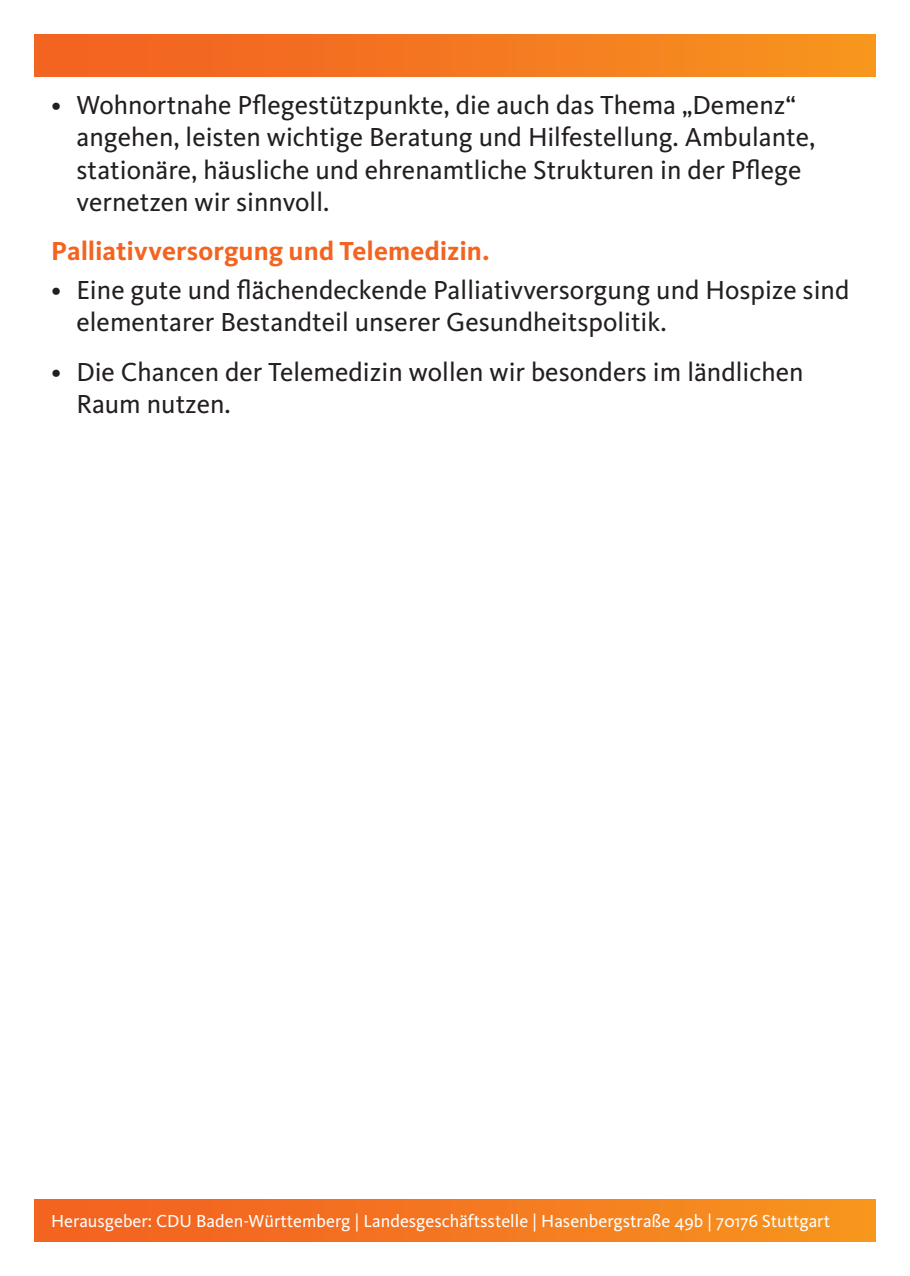
<style>
.page{position:relative;width:910px;height:1276px;background:#fff}
.page>*{position:absolute;margin:0;border:0;box-sizing:border-box;transform-origin:0 0}
.t1{font:27px/32.4px "CDU Kievit";color:#231f20}
.t2{font:700 27px "CDU Kievit";color:#f36421}
.t3{font:18px "CDU Kievit";color:#fff}
</style>
<div class="page">
<div style="left:34px;top:34px;width:842px;height:43px;background:linear-gradient(to right,#f25e22,#f6941e)"></div>
<div style="left:34px;top:1199px;width:842px;height:43px;background:linear-gradient(to right,#f25e22,#f6941e)"></div>
<p class="t1" style="left:77px;top:89px;width:740px;text-indent:-26px">• Wohnortnahe Pflegestützpunkte, die auch das Thema „Demenz“ angehen, leisten wichtige Beratung und Hilfestellung. Ambulante, stationäre, häusliche und ehrenamtliche Strukturen in der Pflege vernetzen wir sinnvoll.</p>
<p class="t2" style="left:51px;top:236px;width:440px">Palliativversorgung und Telemedizin.</p>
<p class="t1" style="left:77px;top:274px;width:774px;text-indent:-26px">• Eine gute und flächendeckende Palliativversorgung und Hospize sind elementarer Bestandteil unserer Gesundheitspolitik.</p>
<p class="t1" style="left:77px;top:356px;width:729px;text-indent:-26px">• Die Chancen der Telemedizin wollen wir besonders im ländlichen<br>Raum nutzen.</p>
<p class="t3" style="left:51px;top:1211px;width:781px">Herausgeber: CDU Baden-Württemberg | Landesgeschäftsstelle | Hasenbergstraße 49b | 70176 Stuttgart</p>
</div>
